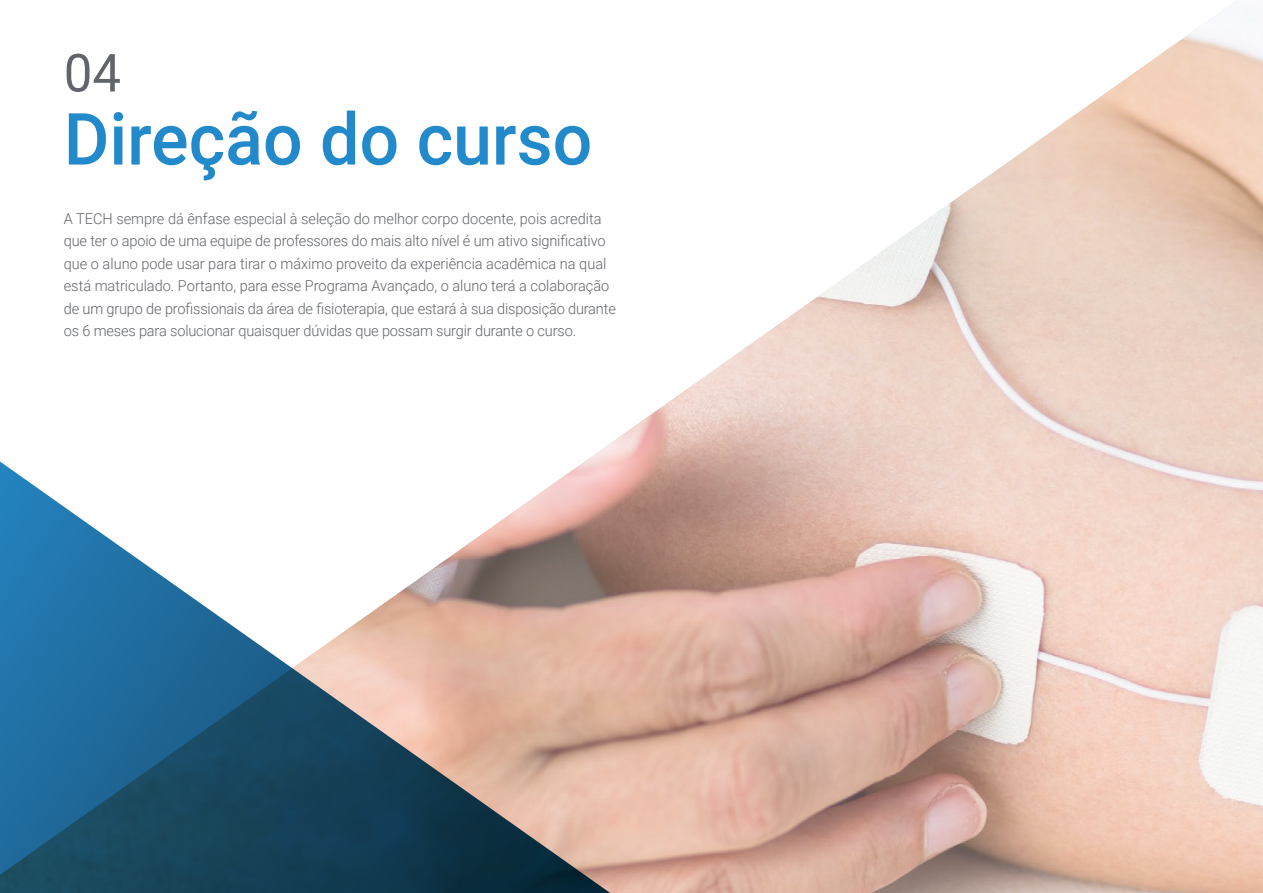
<style>
.page{position:relative;width:1263px;height:893px;background:#fff}
.page>*{position:absolute;margin:0;border:0;box-sizing:border-box;transform-origin:0 0}
.t1{font:500 72px "Roboto";color:#2289ca}
.t2{font:52.5px "Roboto";color:#61646a}
.t3{font:300 15px/22.5px "Roboto";letter-spacing:-.01em;color:#61646a}
</style>
<div class="page">
<img style="left:607px;top:0;width:656px;height:893px">
<svg style="left:0;top:446px;width:640px;height:447px"></svg>
<h2 class="t2" style="left:64px;top:36px;width:59px">04</h2>
<h1 class="t1" style="left:64px;top:89px;width:530px">Direção do curso</h1>
<p class="t3" style="left:64px;top:207px;width:554px">A TECH sempre dá ênfase especial à seleção do melhor corpo docente, pois acredita que ter o apoio de uma equipe de professores do mais alto nível é um ativo significativo que o aluno pode usar para tirar o máximo proveito da experiência acadêmica na qual está matriculado. Portanto, para esse Programa Avançado, o aluno terá a colaboração de um grupo de profissionais da área de fisioterapia, que estará à sua disposição durante os 6 meses para solucionar quaisquer dúvidas que possam surgir durante o curso.</p>
</div>
